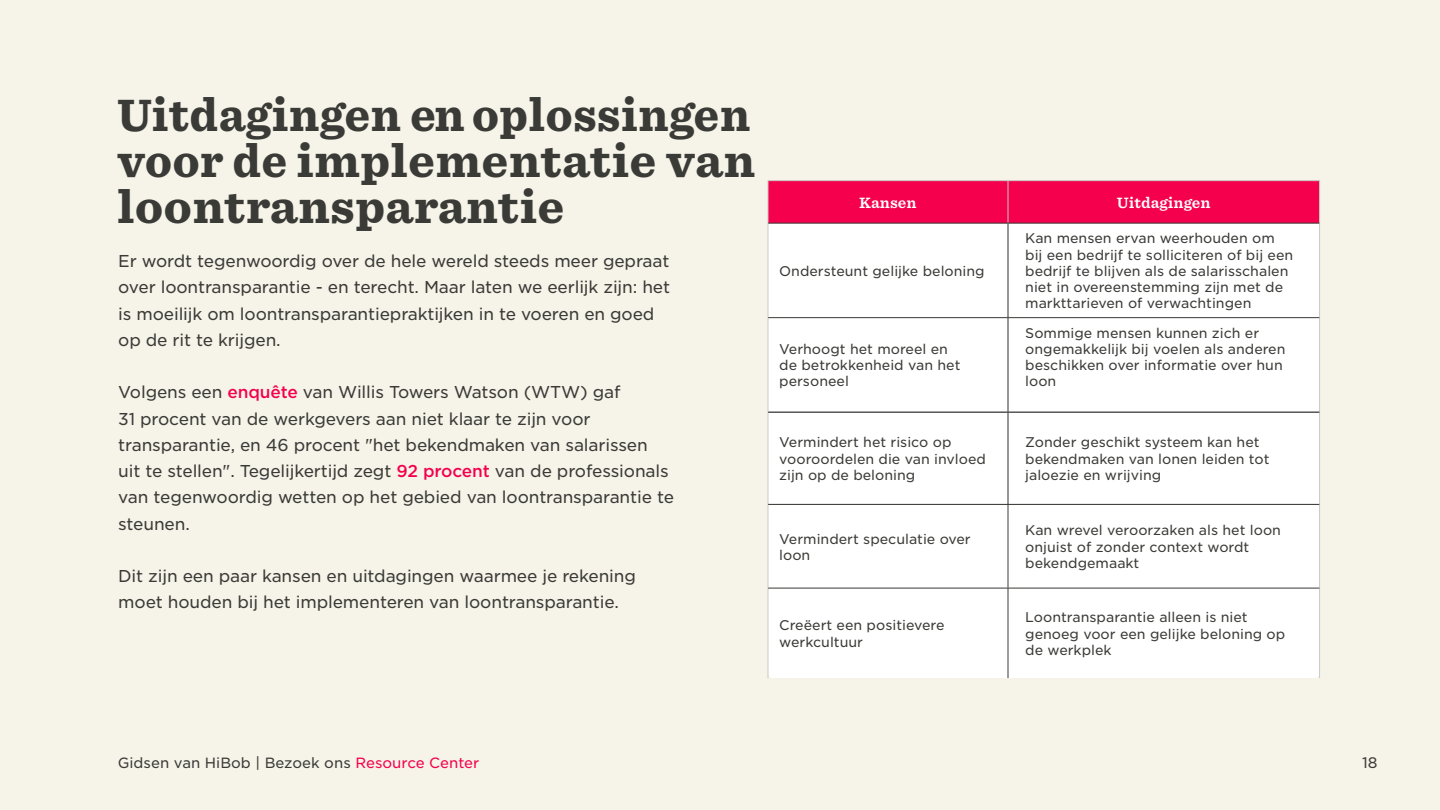
<style>
.page{position:relative;width:1440px;height:810px;background:#f6f3e8}
.page>*{position:absolute;margin:0;border:0;box-sizing:border-box;transform-origin:0 0}
.t1{font:900 43.5px/45.8px "Sentinel S Sm";color:#3a3a37;text-align:justify;scale:.96 1}
.t2{font:16.5px/26.2px "Gotham S Sm";letter-spacing:-.01em;color:#3a3a37}
.t3{font:14.7px "Gotham S Sm";color:#3a3a37}
.t4{font:700 14.33px "Sentinel S Sm";color:#fff}
.t5{font:14.25px "Gotham S Sm";color:#3a3a37}
.t6{font:13.5px/16.2px "Gotham S Sm";color:#3a3a37}
.s1{font-weight:500;color:#f4004d}
.s2{color:#f4004d}
</style>
<div class="page">
<div style="left:769px;top:224px;width:550px;height:454px;background:#fff"></div>
<div style="left:769px;top:181px;width:550px;height:42px;background:#f4004d"></div>
<hr style="left:768px;top:180px;width:240px;height:1px;background:#c8c8c7">
<hr style="left:768px;top:181px;width:1px;height:42px;background:#c8c8c7">
<hr style="left:1008px;top:180px;width:312px;height:1px;background:#c8c8c7">
<hr style="left:1319px;top:181px;width:1px;height:42px;background:#c8c8c7">
<hr style="left:768px;top:223px;width:1px;height:95px;background:#c8c8c7">
<hr style="left:1319px;top:223px;width:1px;height:95px;background:#c8c8c7">
<hr style="left:768px;top:318px;width:1px;height:94px;background:#c8c8c7">
<hr style="left:1319px;top:318px;width:1px;height:94px;background:#c8c8c7">
<hr style="left:768px;top:412px;width:1px;height:92px;background:#c8c8c7">
<hr style="left:1319px;top:412px;width:1px;height:92px;background:#c8c8c7">
<hr style="left:768px;top:504px;width:1px;height:84px;background:#c8c8c7">
<hr style="left:1319px;top:504px;width:1px;height:84px;background:#c8c8c7">
<hr style="left:768px;top:588px;width:1px;height:90px;background:#c8c8c7">
<hr style="left:1319px;top:588px;width:1px;height:90px;background:#c8c8c7">
<hr style="left:1008px;top:181px;width:1px;height:42px;background:#c8c8c7">
<hr style="left:768px;top:412px;width:240px;height:1px;background:#000">
<hr style="left:1008px;top:412px;width:311px;height:1px;background:#000">
<hr style="left:768px;top:223px;width:240px;height:1px;background:#3a3a37">
<hr style="left:1008px;top:223px;width:311px;height:1px;background:#3a3a37">
<hr style="left:1008px;top:224px;width:1px;height:93px;background:#2e2e2b">
<hr style="left:1008px;top:318px;width:1px;height:94px;background:#2e2e2b">
<hr style="left:1008px;top:412px;width:1px;height:92px;background:#2e2e2b">
<hr style="left:768px;top:504px;width:240px;height:1px;background:#2e2e2b">
<hr style="left:1008px;top:504px;width:311px;height:1px;background:#2e2e2b">
<hr style="left:768px;top:317px;width:240px;height:1px;background:#3a3a37">
<hr style="left:1008px;top:317px;width:311px;height:1px;background:#3a3a37">
<hr style="left:1008px;top:505px;width:1px;height:83px;background:#3a3a37">
<hr style="left:768px;top:588px;width:240px;height:1px;background:#3a3a37">
<hr style="left:1008px;top:588px;width:311px;height:1px;background:#3a3a37">
<hr style="left:1008px;top:588px;width:1px;height:90px;background:#3a3a37">
<h1 class="t1" style="left:117px;top:92px;width:667px">Uitdagingen en oplossingen voor de implementatie van loontransparantie</h1>
<p class="t2" style="left:118px;top:248px;width:553px">Er wordt tegenwoordig over de hele wereld steeds meer gepraat over loontransparantie - en terecht. Maar laten we eerlijk zijn: het is moeilijk om loontransparantiepraktijken in te voeren en goed op de rit te krijgen.</p>
<p class="t2" style="left:118px;top:379px;width:557px">Volgens een <span class="s1">enquête</span> van Willis Towers Watson (WTW) gaf<br>31 procent van de werkgevers aan niet klaar te zijn voor transparantie, en 46 procent "het bekendmaken van salarissen uit te stellen ." Tegelijkertijd zegt <span class="s1">92 procent</span> van de professionals van tegenwoordig wetten op het gebied van loontransparantie te steunen.</p>
<p class="t2" style="left:118px;top:563px;width:519px">Dit zijn een paar kansen en uitdagingen waarmee je rekening moet houden bij het implementeren van loontransparantie.</p>
<p class="t4" style="left:859px;top:191px;width:59px">Kansen</p>
<p class="t6" style="left:779px;top:262px;width:207px">Ondersteunt gelijke beloning</p>
<p class="t6" style="left:779px;top:341px;width:183px">Verhoogt het moreel en de betrokkenheid van het personeel</p>
<p class="t4" style="left:1117px;top:191px;width:95px">Uitdagingen</p>
<p class="t6" style="left:1025px;top:230px;width:270px">Kan mensen ervan weerhouden om bij een bedrijf te solliciteren of bij een bedrijf te blijven als de salarisschalen niet in overeenstemming zijn met de markttarieven of verwachtingen</p>
<p class="t6" style="left:1025px;top:325px;width:262px">Sommige mensen kunnen zich er ongemakkelijk bij voelen als anderen beschikken over informatie over hun loon</p>
<p class="t6" style="left:779px;top:434px;width:208px">Vermindert het risico op vooroordelen die van invloed zijn op de beloning</p>
<p class="t6" style="left:1025px;top:434px;width:246px">Zonder geschikt systeem kan het bekendmaken van lonen leiden tot jaloezie en wrijving</p>
<p class="t6" style="left:779px;top:530px;width:193px">Vermindert speculatie over loon</p>
<p class="t6" style="left:1025px;top:522px;width:257px">Kan wrevel veroorzaken als het loon onjuist of zonder context wordt bekendgemaakt</p>
<p class="t6" style="left:779px;top:617px;width:167px">Creëert een positievere werkcultuur</p>
<p class="t6" style="left:1025px;top:609px;width:262px">Loontransparantie alleen is niet genoeg voor een gelijke beloning op de werkplek</p>
<p class="t5" style="left:118px;top:753px;width:363px">Gidsen van HiBob | Bezoek ons <span class="s2">Resource Center</span></p>
<p class="t3" style="left:1362px;top:753px;width:17px">18</p>
</div>
